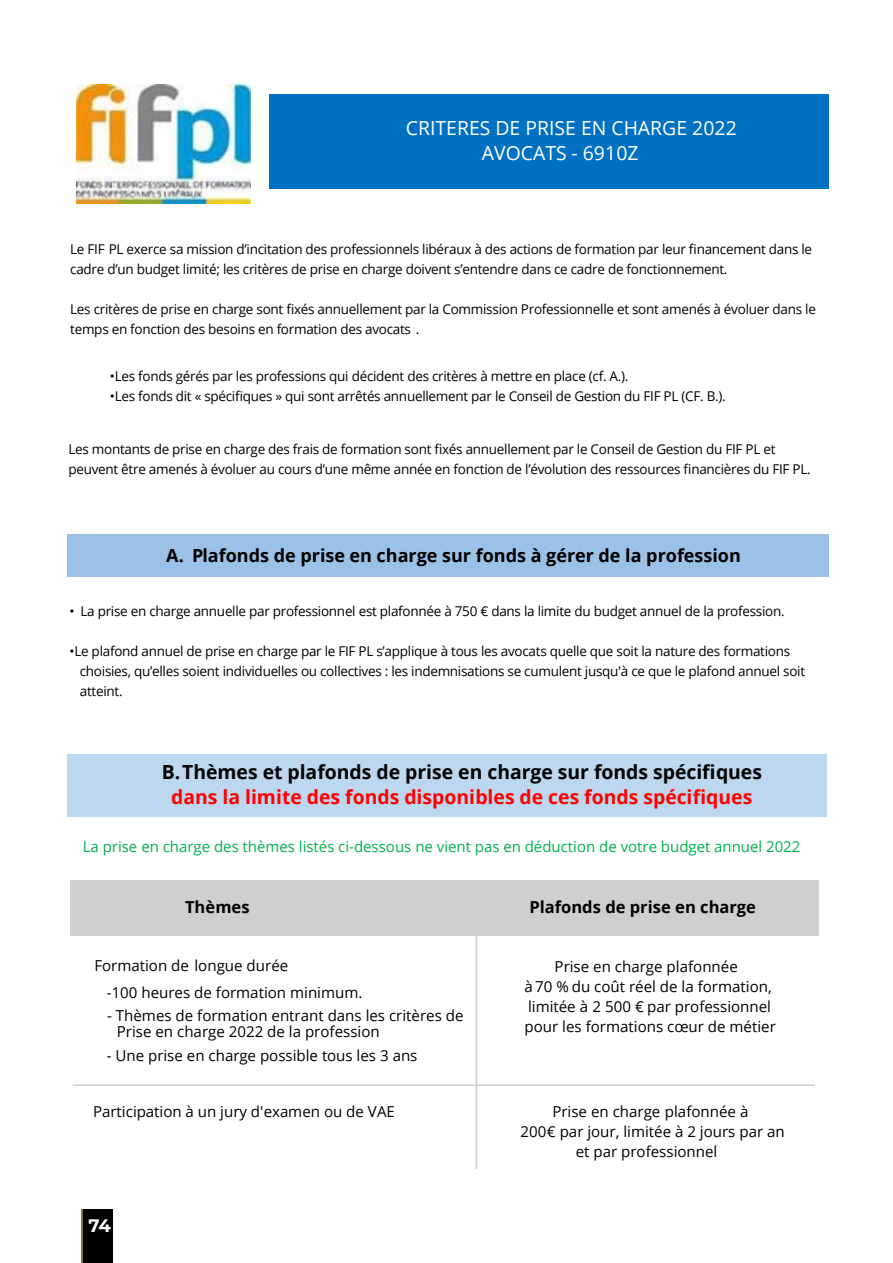
<style>
.page{position:relative;width:893px;height:1263px;background:#fff}
.page>*{position:absolute;margin:0;border:0;box-sizing:border-box;transform-origin:0 0}
.t1{font:700 19.35px "Open Sans";color:#000}
.t2{font:700 19.35px "Open Sans";color:#f00}
.t3{font:19.35px/24.9px "Open Sans";color:#fff}
.t4{font:700 18px "Open Sans";color:#000}
.t5{font:700 18px "Montserrat";color:#fff}
.t6{font:700 16.5px "Open Sans";color:#000}
.t7{font:15.15px/20px "Open Sans";color:#000;text-align:center}
.t8{font:15px "Open Sans";color:#00b050}
.t9{font:13.5px/20px "Open Sans";letter-spacing:-.02em;color:#000}
</style>
<div class="page">
<div style="left:81px;top:1209px;width:30px;height:54px;background:#897438"></div>
<div style="left:83px;top:1209px;width:30px;height:54px;background:#000"></div>
<div style="left:270px;top:94px;width:559px;height:95px;background:#0070c0"></div>
<div style="left:67px;top:534px;width:762px;height:43px;background:#9bc2e6"></div>
<img style="left:76px;top:85px;width:175px;height:118px">
<div style="left:67px;top:754px;width:760px;height:62px;background:#bdd7ee"></div>
<div style="left:71px;top:881px;width:748px;height:55px;background:#d0cece"></div>
<hr style="left:476px;top:921px;width:1px;height:248px;background:#d0cece">
<hr style="left:73px;top:1084px;width:742px;height:2px;background:#d0cece">
<h1 class="t3" style="left:482px;top:115px;width:256px;text-indent:-76px">CRITERES DE PRISE EN CHARGE 2022<br>AVOCATS - 6910Z</h1>
<p class="t9" style="left:70px;top:239px;width:743px">Le FIF PL exerce sa mission d’incitation des professionnels libéraux à des actions de formation par leur financement dans le cadre d’un budget limité; les critères de prise en charge doivent s’entendre dans ce cadre de fonctionnement.</p>
<p class="t9" style="left:70px;top:299px;width:747px">Les critères de prise en charge sont fixés annuellement par la Commission Professionnelle et sont amenés à évoluer dans le temps en fonction des besoins en formation des avocats .</p>
<p class="t9" style="left:110px;top:366px;width:520px">•Les fonds gérés par les professions qui décident des critères à mettre en place (cf. A.).</p>
<p class="t9" style="left:110px;top:386px;width:617px">•Les fonds dit « spécifiques » qui sont arrêtés annuellement par le Conseil de Gestion du FIF PL (CF. B.).</p>
<p class="t9" style="left:68px;top:439px;width:744px">Les montants de prise en charge des frais de formation sont fixés annuellement par le Conseil de Gestion du FIF PL et peuvent être amenés à évoluer au cours d’une même année en fonction de l’évolution des ressources financières du FIF PL.</p>
<h2 class="t4" style="left:166px;top:543px;width:576px">A. Plafonds de prise en charge sur fonds à gérer de la profession</h2>
<p class="t9" style="left:70px;top:601px;width:717px">• La prise en charge annuelle par professionnel est plafonnée à 750 € dans la limite du budget annuel de la profession.</p>
<p class="t9" style="left:80px;top:641px;width:727px;text-indent:-10px">•Le plafond annuel de prise en charge par le FIF PL s’applique à tous les avocats quelle que soit la nature des formations choisies, qu’elles soient individuelles ou collectives : les indemnisations se cumulent jusqu'à ce que le plafond annuel soit atteint.</p>
<h1 class="t1" style="left:162px;top:758px;width:602px">B.Thèmes et plafonds de prise en charge sur fonds spécifiques</h1>
<h1 class="t2" style="left:171px;top:783px;width:583px">dans la limite des fonds disponibles de ces fonds spécifiques</h1>
<p class="t8" style="left:83px;top:837px;width:719px">La prise en charge des thèmes listés ci-dessous ne vient pas en déduction de votre budget annuel 2022</p>
<p class="t6" style="left:185px;top:895px;width:66px">Thèmes</p>
<p class="t7" style="left:94px;top:955px;width:195px">Formation de longue durée</p>
<p class="t7" style="left:107px;top:1005px;width:358px">- Thèmes de formation entrant dans les critères de</p>
<p class="t7" style="left:107px;top:982px;width:257px">-100 heures de formation minimum.</p>
<p class="t7" style="left:117px;top:1021px;width:264px">Prise en charge 2022 de la profession</p>
<p class="t7" style="left:107px;top:1045px;width:312px">- Une prise en charge possible tous les 3 ans</p>
<p class="t7" style="left:93px;top:1101px;width:303px">Participation à un jury d'examen ou de VAE</p>
<h2 class="t5" style="left:89px;top:1212px;width:24px">74</h2>
<p class="t6" style="left:529px;top:895px;width:228px">Plafonds de prise en charge</p>
<p class="t7" style="left:525px;top:956px;width:253px">Prise en charge plafonnée<br>à 70 % du coût réel de la formation, limitée à 2 500 € par professionnel pour les formations cœur de métier</p>
<p class="t7" style="left:552px;top:1101px;width:198px">Prise en charge plafonnée à</p>
<p class="t7" style="left:520px;top:1121px;width:266px">200 € par jour, limitée à 2 jours par an</p>
<p class="t7" style="left:576px;top:1141px;width:143px">et par professionnel</p>
</div>
